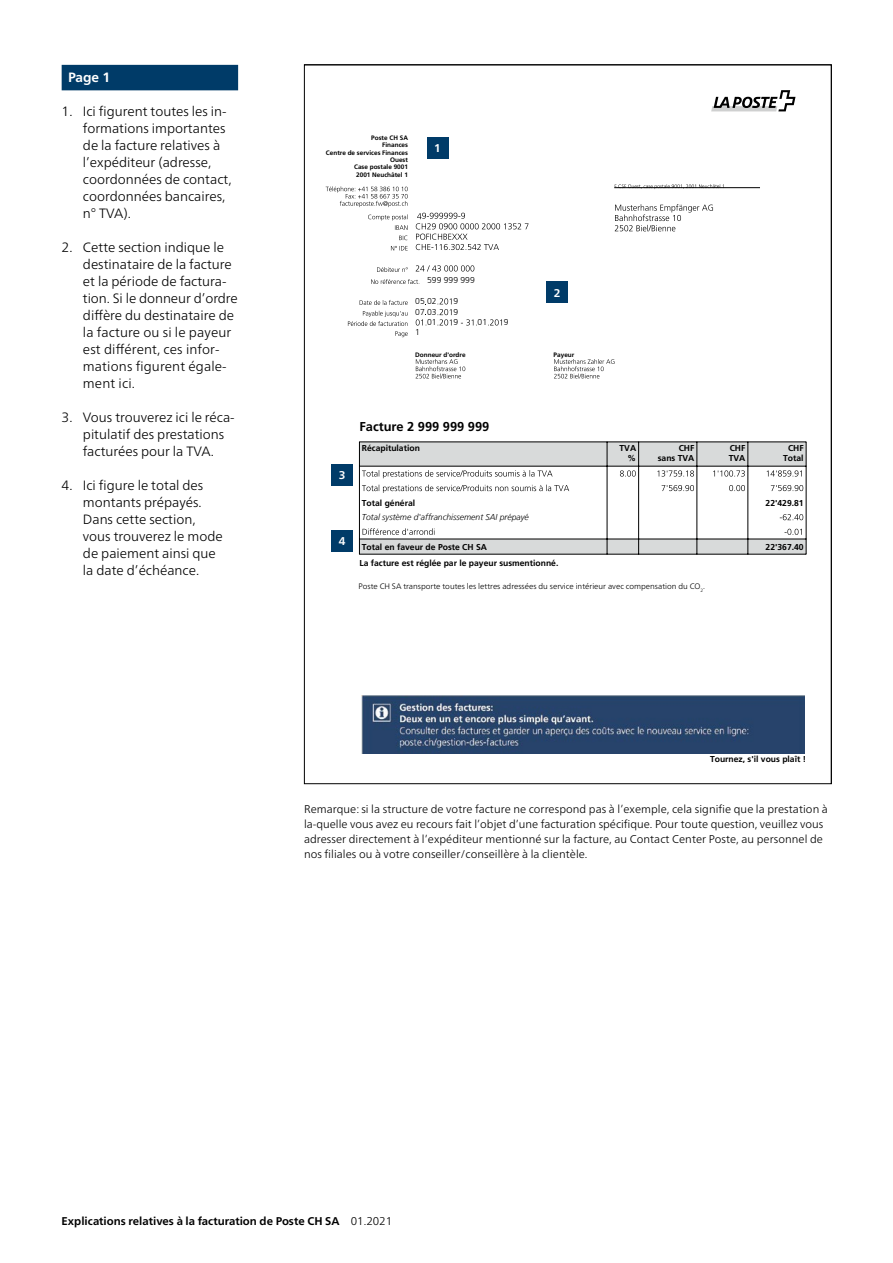
<style>
.page{position:relative;width:893px;height:1263px;background:#fff}
.page>*{position:absolute;margin:0;border:0;box-sizing:border-box;transform-origin:0 0}
.t1{font:300 13.5px/17px "Frutiger Neue LT Pro";color:#000}
.t2{font:700 13.5px "Frutiger Neue LT Pro";color:#fff}
.t3{font:700 12.9px "Frutiger";color:#000}
.t4{font:300 11.25px/14.9px "Frutiger Neue LT Pro";letter-spacing:.005em;color:#000}
.t5{font:700 11.25px "Frutiger Neue LT Pro";color:#000}
.t6{font:700 11.25px "Frutiger Neue LT Pro";color:#fff}
.t7{font:700 8.55px/9.8px "Frutiger";color:#000;text-align:right}
.t8{font:italic 300 8.55px "Frutiger";color:#000}
.t9{font:300 8.55px "Frutiger";color:#000}
.t10{font:300 7.95px "Frutiger Neue LT Pro";color:#000}
.t11{font:700 6.45px/7.4px "Frutiger";color:#000;text-align:right}
.s1{font-weight:300}
</style>
<div class="page">
<div style="left:62px;top:65px;width:176px;height:25px;background:#003b68"></div>
<svg style="left:325px;top:90px;width:482px;height:664px"></svg>
<div style="left:427px;top:137px;width:21px;height:22px;background:#003b68"></div>
<div style="left:546px;top:282px;width:22px;height:21px;background:#003b68"></div>
<div style="left:332px;top:464px;width:21px;height:21px;background:#003b68"></div>
<div style="left:332px;top:530px;width:21px;height:22px;background:#003b68"></div>
<p class="t2" style="left:68px;top:69px;width:44px">Page 1</p>
<p class="t1" style="left:83px;top:103px;width:150px;text-indent:-21px">1. Ici figurent toutes les in&shy;formations importantes de la facture relatives à l’expéditeur (adresse, coordonnées de contact, coordonnées bancaires, n° TVA).</p>
<p class="t1" style="left:83px;top:239px;width:156px;text-indent:-21px">2. Cette section indique le destinataire de la facture et la période de factura&shy;tion. Si le donneur d’ordre diffère du destinataire de la facture ou si le payeur est différent, ces infor&shy;mations figurent égale&shy;ment ici.</p>
<p class="t1" style="left:83px;top:409px;width:153px;text-indent:-21px">3. Vous trouverez ici le réca&shy;pitulatif des prestations facturées pour la TVA.</p>
<p class="t1" style="left:83px;top:477px;width:141px;text-indent:-21px">4. Ici figure le total des montants prépayés.<br>Dans cette section, vous trouverez le mode de paiement ainsi que la date d’échéance.</p>
<p class="t11" style="left:326px;top:134px;width:84px">Poste CH SA<br>Finances<br>Centre de services Finances<br>Ouest<br>Case postale 9001<br>2001 Neuchâtel 1</p>
<p class="t6" style="left:434px;top:142px;width:8px">1</p>
<p class="t9" style="left:427px;top:276px;width:49px">599 999 999</p>
<p class="t9" style="left:415px;top:296px;width:23px">05 02</p>
<p class="t9" style="left:453px;top:296px;width:6px">9</p>
<p class="t9" style="left:415px;top:307px;width:23px">07 03</p>
<p class="t9" style="left:453px;top:307px;width:6px">9</p>
<p class="t9" style="left:427px;top:317px;width:11px">01</p>
<p class="t9" style="left:453px;top:317px;width:6px">9</p>
<p class="t9" style="left:478px;top:317px;width:11px">01</p>
<p class="t9" style="left:504px;top:317px;width:6px">9</p>
<p class="t9" style="left:415px;top:327px;width:6px">1</p>
<p class="t11" style="left:415px;top:351px;width:52px">Donneur d'ordre</p>
<p class="t11" style="left:554px;top:351px;width:22px">Payeur</p>
<p class="t6" style="left:554px;top:286px;width:8px">2</p>
<p class="t6" style="left:339px;top:468px;width:8px">3</p>
<p class="t6" style="left:339px;top:535px;width:8px">4</p>
<p class="t3" style="left:359px;top:419px;width:131px">Facture 2 999 999 999</p>
<p class="t7" style="left:362px;top:443px;width:60px">Récapitulation</p>
<p class="t7" style="left:619px;top:443px;width:18px">TVA %</p>
<p class="t7" style="left:658px;top:443px;width:38px">CHF<br>sans TVA</p>
<p class="t7" style="left:729px;top:443px;width:18px;text-align:left">CHF<br>TVA</p>
<p class="t7" style="left:783px;top:443px;width:22px;text-align:center">CHF<br>Total</p>
<p class="t7" style="left:362px;top:498px;width:55px">Total général</p>
<p class="t7" style="left:766px;top:498px;width:40px">22'429.81</p>
<p class="t8" style="left:362px;top:512px;width:168px">Total système d'affranchissement SAI prépayé</p>
<p class="t7" style="left:362px;top:542px;width:127px">Total en faveur de Poste CH SA</p>
<p class="t7" style="left:766px;top:542px;width:40px">22'367.40</p>
<p class="t7" style="left:359px;top:558px;width:200px">La facture est réglée par le payeur susmentionné.</p>
<p class="t10" style="left:359px;top:582px;width:348px">Poste CH SA transporte toutes les lettres adressées du service intérieur avec compensation du CO<sub>2</sub>.</p>
<p class="t7" style="left:710px;top:754px;width:98px">Tournez, s'il vous plaît !</p>
<p class="t4" style="left:304px;top:802px;width:525px">Remarque: si la structure de votre facture ne correspond pas à l’exemple, cela signifie que la prestation à la-quelle vous avez eu recours fait l’objet d’une facturation spécifique. Pour toute question, veuillez vous adresser directement à l’expéditeur mentionné sur la facture, au Contact Center Poste, au personnel de nos filiales ou à votre conseiller/conseillère à la clientèle.</p>
<p class="t5" style="left:62px;top:1214px;width:332px">Explications relatives à la facturation de Poste CH SA <span class="s1">01.2021</span></p>
</div>
